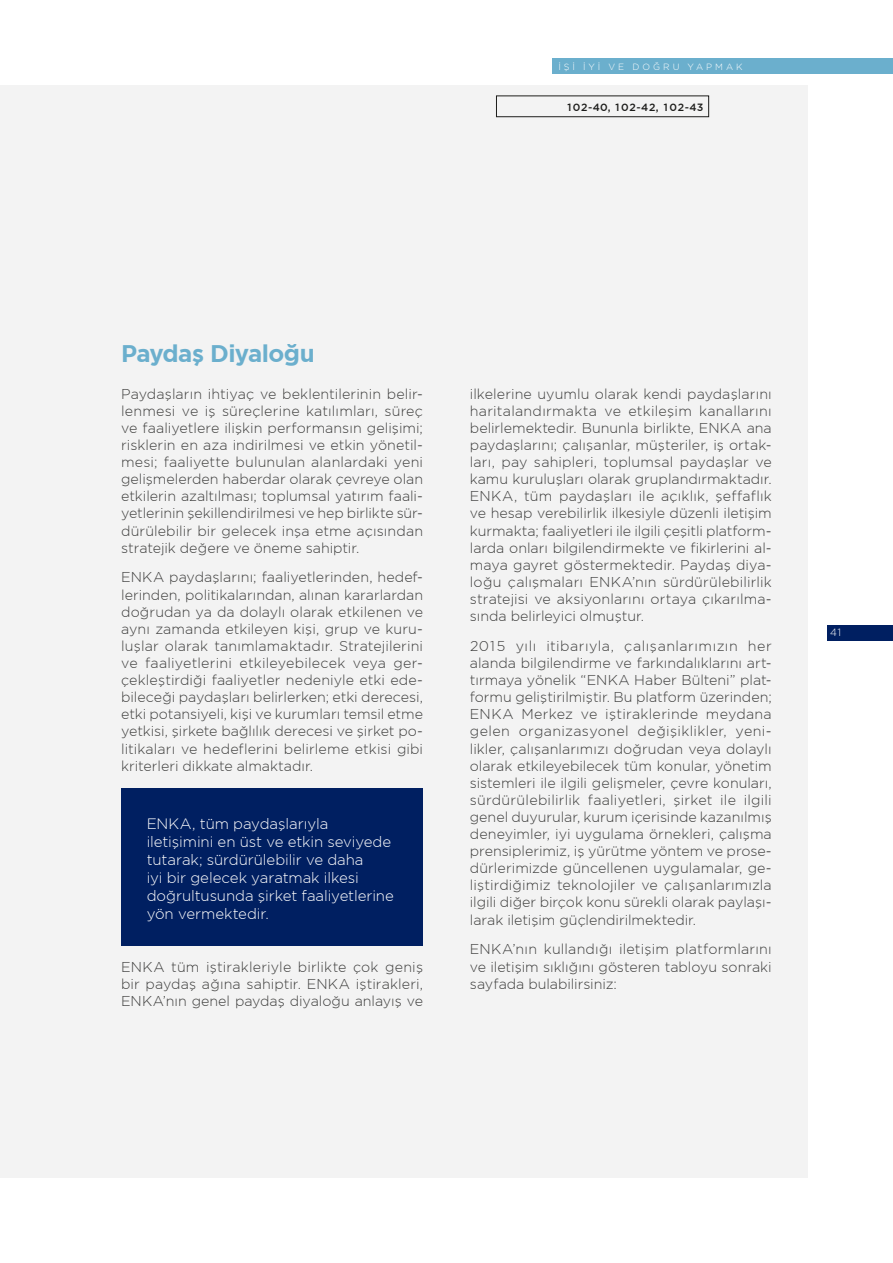
<style>
.page{position:relative;width:893px;height:1263px;background:#fff}
.page>*{position:absolute;margin:0;border:0;box-sizing:border-box;transform-origin:0 0}
.Metin_başlık{font:24px "Gotham X Bold";letter-spacing:-.025em;color:#6bafcd}
.Metin_içi_spot{font:15px/18px "Gotham X Light";letter-spacing:-.005em;color:#fff}
.Metin{font:14.25px/17.1px "Gotham X Light";color:#3d3d3c;text-align:justify}
.G{font:10.5px "Gotham X Medium";color:#1d1d1b}
.t1{font:10.5px "Gotham X Light";color:#fff}
.t2{font:9px "Gotham X Light";letter-spacing:.33em;color:#fff}
</style>
<div class="page">
<div style="left:0;top:85px;width:808px;height:1093px;background:#f3f3f3"></div>
<div style="left:496px;top:96px;width:213px;height:21px;border:1px solid #1d1d1b"></div>
<div style="left:121px;top:789px;width:302px;height:157px;background:#001f61"></div>
<div style="left:827px;top:625px;width:66px;height:16px;background:#001f61"></div>
<div style="left:552px;top:59px;width:341px;height:15px;background:#6bafcd"></div>
<p class="t2" style="left:558px;top:62px;width:186px">İŞİ İYİ VE DOĞRU YAPMAK</p>
<p class="G" style="left:565px;top:102px;width:140px">102-40, 102-42, 102-43</p>
<p class="Metin_başlık" style="left:121px;top:340px;width:195px">Paydaş Diyaloğu</p>
<p class="Metin" style="left:121px;top:385px;width:303px">Paydaşların ihtiyaç ve beklentilerinin belir&shy;lenmesi ve iş süreçlerine katılımları, süreç ve faaliyetlere ilişkin performansın gelişimi; risklerin en aza indirilmesi ve etkin yönetil&shy;mesi; faaliyette bulunulan alanlardaki yeni gelişmelerden haberdar olarak çevreye olan etkilerin azaltılması; toplumsal yatırım faali&shy;yetlerinin şekillendirilmesi ve hep birlikte sür&shy;dürülebilir bir gelecek inşa etme açısından stratejik değere ve öneme sahiptir.</p>
<p class="Metin" style="left:121px;top:569px;width:303px">ENKA paydaşlarını; faaliyetlerinden, hedef&shy;lerinden, politikalarından, alınan kararlardan doğrudan ya da dolaylı olarak etkilenen ve aynı zamanda etkileyen kişi, grup ve kuru&shy;luşlar olarak tanımlamaktadır. Stratejilerini ve faaliyetlerini etkileyebilecek veya ger&shy;çekleştirdiği faaliyetler nedeniyle etki ede&shy;bileceği paydaşları belirlerken; etki derecesi, etki potansiyeli, kişi ve kurumları temsil etme yetkisi, şirkete bağlılık derecesi ve şirket po&shy;litikaları ve hedeflerini belirleme etkisi gibi kriterleri dikkate almaktadır.</p>
<p class="Metin_içi_spot" style="left:147px;top:815px;width:249px">ENKA, tüm paydaşlarıyla iletişimini en üst ve etkin seviyede tutarak; sürdürülebilir ve daha<br>iyi bir gelecek yaratmak ilkesi doğrultusunda şirket faaliyetlerine yön vermektedir.</p>
<p class="Metin" style="left:121px;top:959px;width:303px">ENKA tüm iştirakleriyle birlikte çok geniş bir paydaş ağına sahiptir. ENKA iştirakleri, ENKA’nın genel paydaş diyaloğu anlayış ve</p>
<p class="Metin" style="left:470px;top:385px;width:303px">ilkelerine uyumlu olarak kendi paydaşlarını haritalandırmakta ve etkileşim kanallarını belirlemektedir. Bununla birlikte, ENKA ana paydaşlarını; çalışanlar, müşteriler, iş ortak&shy;ları, pay sahipleri, toplumsal paydaşlar ve kamu kuruluşları olarak gruplandırmaktadır.<br>ENKA, tüm paydaşları ile açıklık, şeffaflık ve hesap verebilirlik ilkesiyle düzenli iletişim kurmakta; faaliyetleri ile ilgili çeşitli platform&shy;larda onları bilgilendirmekte ve fikirlerini al&shy;maya gayret göstermektedir. Paydaş diya&shy;loğu çalışmaları ENKA’nın sürdürülebilirlik stratejisi ve aksiyonlarını ortaya çıkarılma&shy;sında belirleyici olmuştur.</p>
<p class="Metin" style="left:470px;top:637px;width:303px">2015 yılı itibarıyla, çalışanlarımızın her alanda bilgilendirme ve farkındalıklarını art&shy;tırmaya yönelik “ENKA Haber Bülteni” plat&shy;formu geliştirilmiştir. Bu platform üzerinden; ENKA Merkez ve iştiraklerinde meydana gelen organizasyonel değişiklikler, yeni&shy;likler, çalışanlarımızı doğrudan veya dolaylı olarak etkileyebilecek tüm konular, yönetim sistemleri ile ilgili gelişmeler, çevre konuları, sürdürülebilirlik faaliyetleri, şirket ile ilgili genel duyurular, kurum içerisinde kazanılmış deneyimler, iyi uygulama örnekleri, çalışma prensiplerimiz, iş yürütme yöntem ve prose&shy;dürlerimizde güncellenen uygulamalar, ge&shy;liştirdiğimiz teknolojiler ve çalışanlarımızla ilgili diğer birçok konu sürekli olarak paylaşı&shy;larak iletişim güçlendirilmektedir.</p>
<p class="Metin" style="left:470px;top:941px;width:303px">ENKA’nın kullandığı iletişim platformlarını ve iletişim sıklığını gösteren tabloyu sonraki sayfada bulabilirsiniz:</p>
<p class="t1" style="left:830px;top:627px;width:14px">41</p>
</div>
